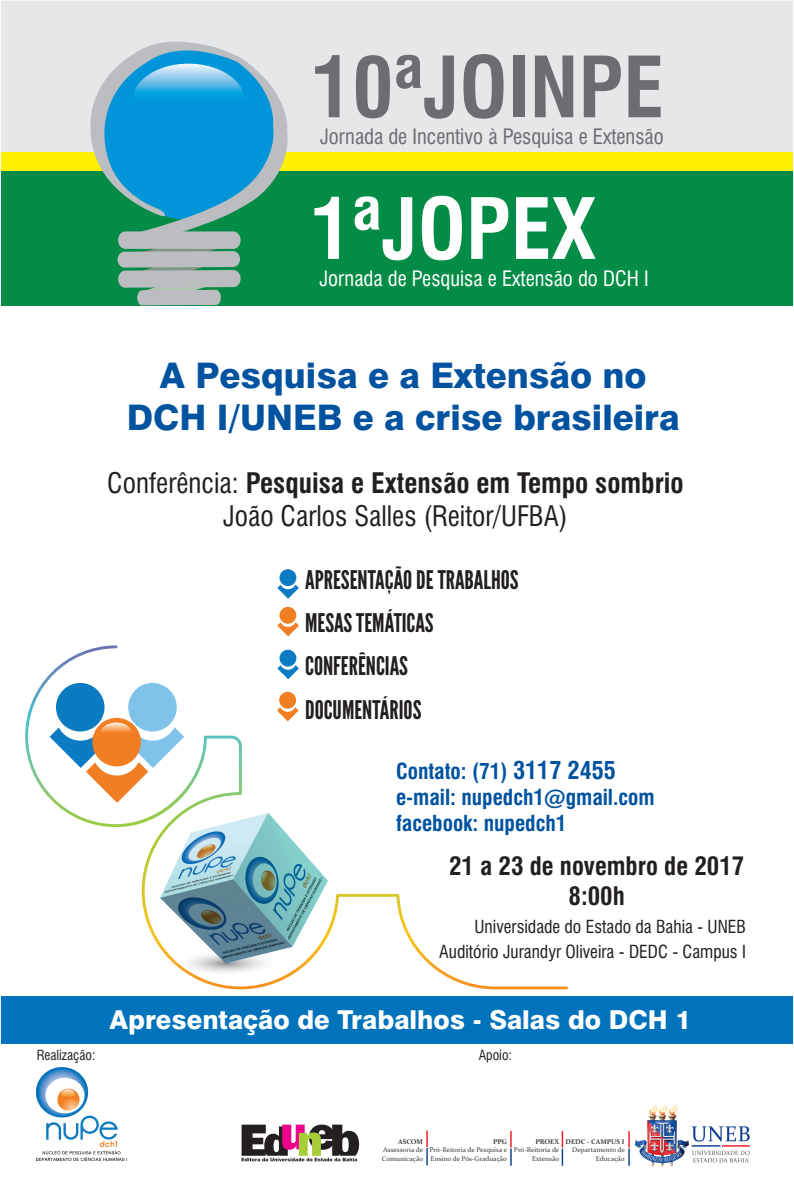
<style>
.page{position:relative;width:794px;height:1191px;background:#fff}
.page>*{position:absolute;margin:0;border:0;box-sizing:border-box;transform-origin:0 0}
.t1{font:700 condensed 82px "Swiss 721 BT";color:#6c6d70}
.t2{font:700 condensed 82px "Swiss 721 BT";color:#fff}
.t3{font:800 35.24px/42.3px "Swiss 721 BT";color:#0153a0;text-align:center}
.t4{font:condensed 27.54px/33px "Swiss 721 BT";color:#231f20;text-align:center}
.t5{font:800 26px "Swiss 721 BT";color:#fff}
.t6{font:25.62px/43.1px "League Gothic";color:#231f20}
.t7{font:700 condensed 24.92px/29.9px "Swiss 721 BT";color:#231f20;text-align:center}
.t8{font:700 condensed 21.49px/26.1px "Swiss 721 BT";color:#0153a0}
.t9{font:condensed 20.68px "Swiss 721 BT";color:#6c6d70}
.t10{font:condensed 20.68px "Swiss 721 BT";color:#fff}
.t11{font:condensed 17.54px/25.2px "Swiss 721 BT";color:#231f20;text-align:right}
.t12{font:condensed 13.61px "Swiss 721 BT";color:#231f20}
.t13{font:6.96px/8.5px "Constantia";color:#3e3e3f;text-align:right}
.t14{font:700 6.96px "Constantia";color:#3e3e3f}
.s1{font-weight:700}
.s2{font-size:24.25px}
</style>
<div class="page">
<div style="left:0;top:0;width:794px;height:157px;background:#e6e7e9"></div>
<div style="left:1px;top:157px;width:793px;height:148px;background:#038c46"></div>
<div style="left:0;top:152px;width:794px;height:18px;background:#fff101"></div>
<svg style="left:117px;top:245px;width:124px;height:60px"></svg>
<img style="left:635px;top:1104px;width:53px;height:62px">
<svg style="left:691px;top:1126px;width:58px;height:36px"></svg>
<svg style="left:629px;top:1131px;width:1px;height:34px"></svg>
<svg style="left:562px;top:1131px;width:1px;height:34px"></svg>
<svg style="left:511px;top:1131px;width:1px;height:34px"></svg>
<svg style="left:427px;top:1130px;width:1px;height:35px"></svg>
<div style="left:0;top:996px;width:793px;height:48px;background:#0073bc"></div>
<img style="left:37px;top:1067px;width:88px;height:93px">
<svg style="left:241px;top:1124px;width:118px;height:37px"></svg>
<svg style="left:88px;top:42px;width:200px;height:203px;fill:#0395d9"></svg>
<div style="left:279px;top:569px;width:17px;height:17px;background:#0b7cc2;border-radius:50%"></div>
<svg style="left:277px;top:584px;width:22px;height:15px"></svg>
<div style="left:279px;top:607px;width:17px;height:17px;background:#f17e22;border-radius:50%"></div>
<svg style="left:277px;top:622px;width:22px;height:14px"></svg>
<svg style="left:25px;top:645px;width:543px;height:344px"></svg>
<div style="left:56px;top:683px;width:48px;height:48px;background:#0b7cc2;border-radius:50%"></div>
<div style="left:128px;top:683px;width:49px;height:48px;background:#7fc3eb;border-radius:50%"></div>
<div style="left:92px;top:718px;width:49px;height:48px;background:#f17e22;border-radius:50%"></div>
<svg style="left:50px;top:727px;width:134px;height:76px"></svg>
<img style="left:100px;top:722px;width:32px;height:21px">
<h1 class="t1" style="left:311px;top:55px;width:354px">10ªJOINPE</h1>
<h3 class="t9" style="left:320px;top:128px;width:345px">Jornada de Incentivo à Pesquisa e Extensão</h3>
<h1 class="t2" style="left:311px;top:196px;width:287px">1ªJOPEX</h1>
<h3 class="t10" style="left:319px;top:270px;width:331px">Jornada de Pesquisa e Extensão do DCH I</h3>
<h2 class="t3" style="left:127px;top:358px;width:554px">A Pesquisa e a Extensão no<br>DCH I/UNEB e a crise brasileira</h2>
<h3 class="t4" style="left:107px;top:469px;width:578px">Conferência: <span class="s1">Pesquisa e Extensão em Tempo sombrio<br></span>João Carlos Salles (Reitor/UFBA)</h3>
<h3 class="t6" style="left:305px;top:562px;width:215px">APRESENTAÇÃO DE TRABALHOS<br>MESAS TEMÁTICAS<br>CONFERÊNCIAS<br>DOCUMENTÁRIOS</h3>
<h3 class="t8" style="left:396px;top:760px;width:260px">Contato: (71) <span class="s2">3117 2455 </span>e-mail: nupedch1@gmail.com facebook: nupedch1</h3>
<h3 class="t7" style="left:449px;top:853px;width:297px">21 a 23 de novembro de 2017<br>8:00h</h3>
<h3 class="t11" style="left:439px;top:915px;width:308px">Universidade do Estado da Bahia - UNEB<br>Auditório Jurandyr Oliveira - DEDC - Campus I</h3>
<h3 class="t5" style="left:110px;top:1009px;width:582px">Apresentação de Trabalhos - Salas do DCH 1</h3>
<h3 class="t12" style="left:37px;top:1049px;width:60px">Realização:</h3>
<h3 class="t12" style="left:479px;top:1050px;width:35px">Apoio:</h3>
<p class="t14" style="left:398px;top:1138px;width:27px">ASCOM</p>
<p class="t13" style="left:382px;top:1146px;width:43px;text-align:left">Assessoria de<br>Comunicação</p>
<p class="t14" style="left:535px;top:1138px;width:25px">PROEX</p>
<p class="t13" style="left:514px;top:1146px;width:47px">Pró-Reitoria de<br>Extensão</p>
<p class="t14" style="left:565px;top:1138px;width:61px">DEDC - CAMPUS I</p>
<p class="t13" style="left:572px;top:1146px;width:54px">Departamento de<br>Educação</p>
<p class="t14" style="left:493px;top:1138px;width:15px">PPG</p>
<p class="t13" style="left:429px;top:1146px;width:79px;text-align:left">Pró-Reitoria de Pesquisa e<br>Ensino de Pós-Graduação</p>
</div>
